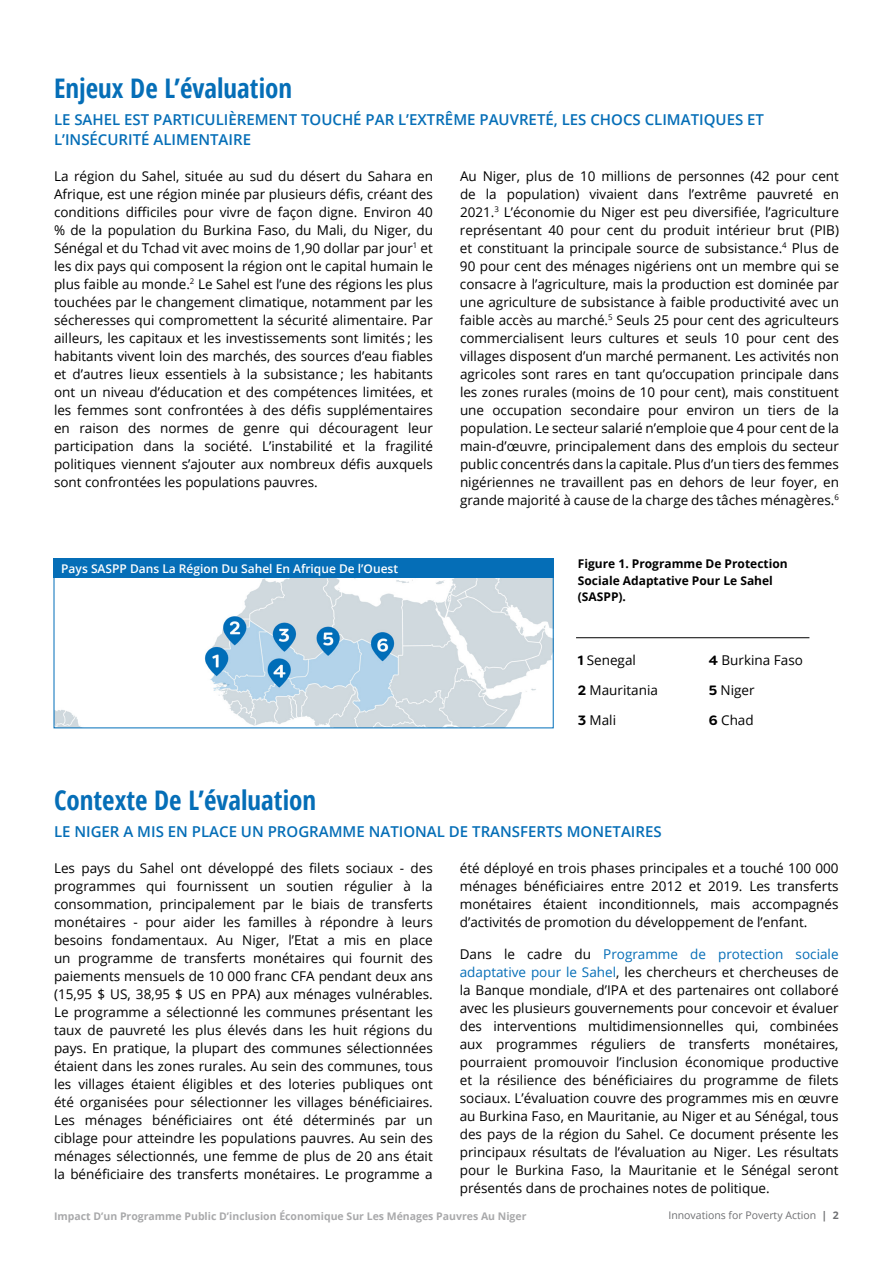
<style>
.page{position:relative;width:893px;height:1263px;background:#fff}
.page>*{position:absolute;margin:0;border:0;box-sizing:border-box;transform-origin:0 0}
.t1{font:700 condensed 27px "Open Sans";color:#056eb7}
.t2{font:600 15px/19.5px "Open Sans";color:#056eb7}
.t3{font:13.5px/18px "Open Sans";color:#000;text-align:justify}
.t4{font:700 12px/16.5px "Open Sans";color:#000}
.t5{font:600 12px "Open Sans";color:#fff}
.t6{font:700 10.5px "Open Sans";color:#6e6f72}
.t7{font:10.5px "Open Sans";color:#6e6f72}
.s1{font-family:"Filson Soft";font-weight:700}
.s2{color:#056eb7}
.s3{font-weight:700}
</style>
<div class="page">
<hr style="left:576px;top:637px;width:233px;height:1px;background:#000">
<img style="left:56px;top:578px;width:496px;height:148px">
<div style="left:53px;top:558px;width:501px;height:20px;background:#056eb7"></div>
<h1 class="t1" style="left:54px;top:70px;width:240px">Enjeux De L’évaluation</h1>
<p class="t2" style="left:54px;top:110px;width:711px">LE SAHEL EST PARTICULIÈREMENT TOUCHÉ PAR L’EXTRÊME PAUVRETÉ, LES CHOCS CLIMATIQUES ET<br>L’INSÉCURITÉ ALIMENTAIRE</p>
<p class="t3" style="left:54px;top:167px;width:380px">La région du Sahel, située au sud du désert du Sahara en Afrique, est une région minée par plusieurs défis, créant des conditions difficiles pour vivre de façon digne. Environ 40 % de la population du Burkina Faso, du Mali, du Niger, du Sénégal et du Tchad vit avec moins de 1,90 dollar par jour<sup>1</sup> et les dix pays qui composent la région ont le capital humain le plus faible au monde.<sup>2</sup> Le Sahel est l’une des régions les plus touchées par le changement climatique, notamment par les sécheresses qui compromettent la sécurité alimentaire. Par ailleurs, les capitaux et les investissements sont limités ; les habitants vivent loin des marchés, des sources d’eau fiables et d’autres lieux essentiels à la subsistance ; les habitants ont un niveau d’éducation et des compétences limitées, et les femmes sont confrontées à des défis supplémentaires en raison des normes de genre qui découragent leur participation dans la société. L’instabilité et la fragilité politiques viennent s’ajouter aux nombreux défis auxquels sont confrontées les populations pauvres.</p>
<p class="t3" style="left:460px;top:166px;width:380px">Au Niger, plus de 10 millions de personnes (42 pour cent de la population) vivaient dans l’extrême pauvreté en 2021.<sup>3</sup> L’économie du Niger est peu diversifiée, l’agriculture représentant 40 pour cent du produit intérieur brut (PIB) et constituant la principale source de subsistance.<sup>4</sup> Plus de 90 pour cent des ménages nigériens ont un membre qui se consacre à l’agriculture, mais la production est dominée par une agriculture de subsistance à faible productivité avec un faible accès au marché.<sup>5</sup> Seuls 25 pour cent des agriculteurs commercialisent leurs cultures et seuls 10 pour cent des villages disposent d’un marché permanent. Les activités non agricoles sont rares en tant qu’occupation principale dans les zones rurales (moins de 10 pour cent), mais constituent une occupation secondaire pour environ un tiers de la population. Le secteur salarié n’emploie que 4 pour cent de la main-d’œuvre, principalement dans des emplois du secteur public concentrés dans la capitale. Plus d’un tiers des femmes nigériennes ne travaillent pas en dehors de leur foyer, en grande majorité à cause de la charge des tâches ménagères.<sup>6</sup></p>
<p class="t5" style="left:61px;top:560px;width:338px">Pays SASPP Dans La Région Du Sahel En Afrique De l’Ouest</p>
<p class="t4" style="left:578px;top:555px;width:211px">Figure 1. Programme De Protection<br>Sociale Adaptative Pour Le Sahel (SASPP).</p>
<p class="t3" style="left:578px;top:650px;width:60px"><span class="s1">1</span> Senegal</p>
<p class="t3" style="left:578px;top:680px;width:82px"><span class="s1">2</span> Mauritania</p>
<p class="t3" style="left:578px;top:710px;width:40px"><span class="s1">3</span> Mali</p>
<p class="t3" style="left:709px;top:650px;width:95px"><span class="s1">4</span> Burkina Faso</p>
<p class="t3" style="left:709px;top:680px;width:47px"><span class="s1">5</span> Niger</p>
<p class="t3" style="left:709px;top:710px;width:46px"><span class="s1">6</span> Chad</p>
<h1 class="t1" style="left:54px;top:782px;width:264px">Contexte De L’évaluation</h1>
<p class="t2" style="left:54px;top:822px;width:609px">LE NIGER A MIS EN PLACE UN PROGRAMME NATIONAL DE TRANSFERTS MONETAIRES</p>
<p class="t3" style="left:54px;top:859px;width:380px">Les pays du Sahel ont développé des filets sociaux - des programmes qui fournissent un soutien régulier à la consommation, principalement par le biais de transferts monétaires - pour aider les familles à répondre à leurs besoins fondamentaux. Au Niger, l’Etat a mis en place un programme de transferts monétaires qui fournit des paiements mensuels de 10 000 franc CFA pendant deux ans (15,95 $ US, 38,95 $ US en PPA) aux ménages vulnérables.<br>Le programme a sélectionné les communes présentant les taux de pauvreté les plus élevés dans les huit régions du pays. En pratique, la plupart des communes sélectionnées étaient dans les zones rurales. Au sein des communes, tous les villages étaient éligibles et des loteries publiques ont été organisées pour sélectionner les villages bénéficiaires.<br>Les ménages bénéficiaires ont été déterminés par un ciblage pour atteindre les populations pauvres. Au sein des ménages sélectionnés, une femme de plus de 20 ans était la bénéficiaire des transferts monétaires. Le programme a</p>
<p class="t3" style="left:460px;top:859px;width:380px">été déployé en trois phases principales et a touché 100 000 ménages bénéficiaires entre 2012 et 2019. Les transferts monétaires étaient inconditionnels, mais accompagnés d’activités de promotion du développement de l’enfant.</p>
<p class="t3" style="left:460px;top:944px;width:380px">Dans le cadre du <span class="s2">Programme de protection sociale adaptative pour le Sahel</span>, les chercheurs et chercheuses de la Banque mondiale, d’IPA et des partenaires ont collaboré avec les plusieurs gouvernements pour concevoir et évaluer des interventions multidimensionnelles qui, combinées aux programmes réguliers de transferts monétaires, pourraient promouvoir l’inclusion économique productive et la résilience des bénéficiaires du programme de filets sociaux. L’évaluation couvre des programmes mis en œuvre au Burkina Faso, en Mauritanie, au Niger et au Sénégal, tous des pays de la région du Sahel. Ce document présente les principaux résultats de l’évaluation au Niger. Les résultats pour le Burkina Faso, la Mauritanie et le Sénégal seront présentés dans de prochaines notes de politique.</p>
<p class="t6" style="left:54px;top:1208px;width:474px">Impact D’un Programme Public D’inclusion Économique Sur Les Ménages Pauvres Au Niger</p>
<p class="t7" style="left:668px;top:1208px;width:172px">Innovations for Poverty Action <span class="s3">| 2</span></p>
</div>
